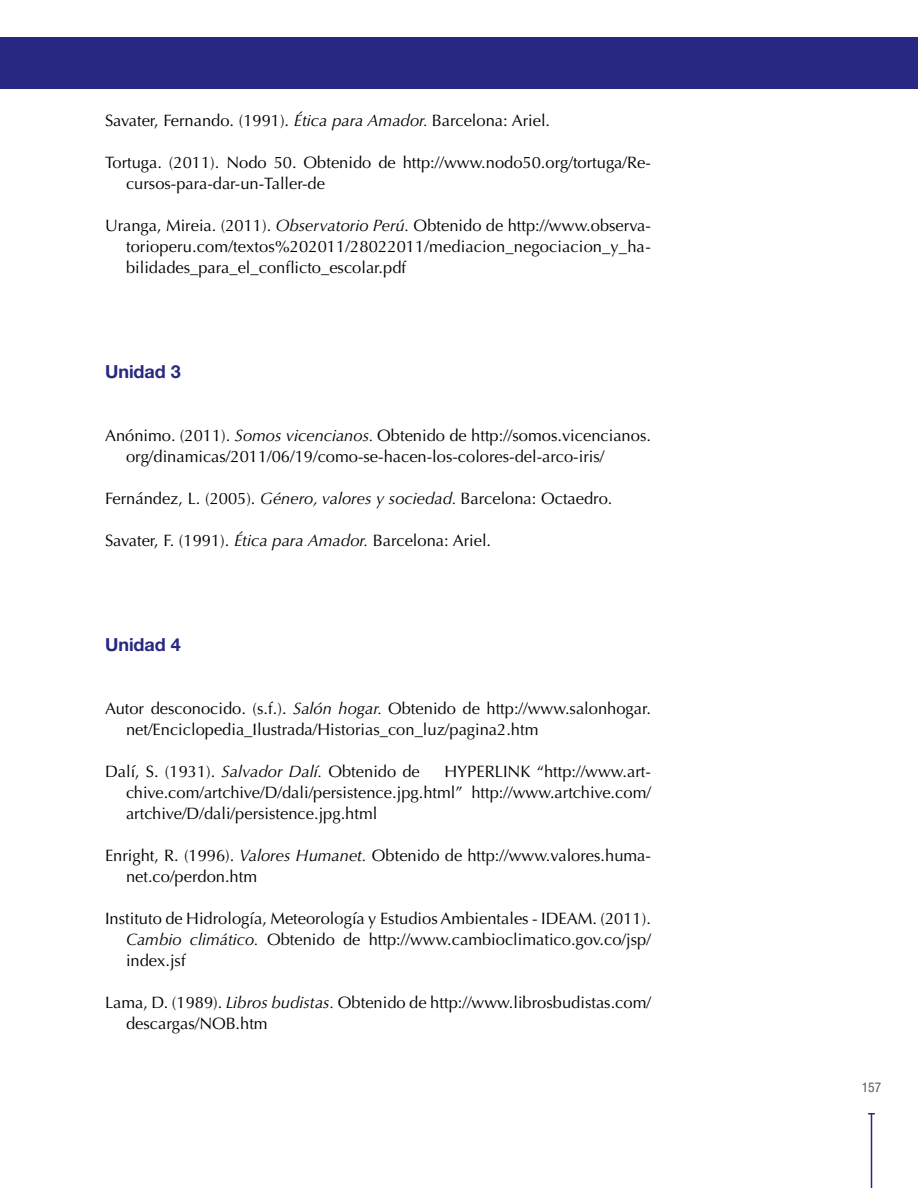
<style>
.page{position:relative;width:918px;height:1188px;background:#fff}
.page>*{position:absolute;margin:0;border:0;box-sizing:border-box;transform-origin:0 0}
.t1{font:700 18px "Helvetica Neue LT Std";color:#282781}
.t2{font:16.5px/21px "Optima LT Std";color:#000}
.t3{font:condensed 13.5px "Helvetica Neue LT Std";color:#58595b}
.s1{font-style:italic}
</style>
<div class="page">
<hr style="left:871px;top:1114px;width:1px;height:74px;background:#282781">
<div style="left:0;top:37px;width:918px;height:51px;background:#282781"></div>
<p class="t2" style="left:105px;top:110px;width:447px">Savater, Fernando. (1991). <span class="s1">Ética para Amador.</span> Barcelona: Ariel.</p>
<p class="t2" style="left:126px;top:152px;width:526px;text-indent:-21px">Tortuga. (2011). Nodo 50. Obtenido de http://www.nodo50.org/tortuga/Re&shy;cursos-para-dar-un-Taller-de</p>
<p class="t2" style="left:126px;top:215px;width:526px;text-align:justify;text-indent:-21px">Uranga, Mireia. (2011). <span class="s1">Observatorio Perú.</span> Obtenido de http://www.observa&shy;torioperu.com/textos%202011/28022011/mediacion_negociacion_y_ha&shy;bilidades_para_el_conflicto_escolar.pdf</p>
<p class="t1" style="left:105px;top:360px;width:77px">Unidad 3</p>
<p class="t2" style="left:126px;top:425px;width:527px;text-indent:-21px">Anónimo. (2011). <span class="s1">Somos vicencianos.</span> Obtenido de http://somos.vicencianos. org/dinamicas/2011/06/19/como-se-hacen-los-colores-del-arco-iris/</p>
<p class="t2" style="left:105px;top:488px;width:509px">Fernández, L. (2005). <span class="s1">Género, valores y sociedad.</span> Barcelona: Octaedro.</p>
<p class="t2" style="left:105px;top:530px;width:388px">Savater, F. (1991). <span class="s1">Ética para Amador.</span> Barcelona: Ariel.</p>
<p class="t1" style="left:105px;top:633px;width:77px">Unidad 4</p>
<p class="t2" style="left:126px;top:698px;width:526px;text-indent:-21px">Autor desconocido. (s.f.). <span class="s1">Salón hogar.</span> Obtenido de http://www.salonhogar. net/Enciclopedia_Ilustrada/Historias_con_luz/pagina2.htm</p>
<p class="t2" style="left:105px;top:761px;width:316px">Dalí, S. (1931). <span class="s1">Salvador Dalí.</span> Obtenido de</p>
<p class="t2" style="left:126px;top:761px;width:527px;text-align:justify;text-indent:318px">HYPERLINK “http://www.art&shy;chive.com/artchive/D/dali/persistence.jpg.html” http://www.artchive.com/ artchive/D/dali/persistence.jpg.html</p>
<p class="t2" style="left:126px;top:845px;width:527px;text-indent:-21px">Enright, R. (1996). <span class="s1">Valores Humanet.</span> Obtenido de http://www.valores.huma&shy;net.co/perdon.htm</p>
<p class="t2" style="left:126px;top:908px;width:526px;text-align:justify;text-indent:-21px">Instituto de Hidrología, Meteorología y Estudios Ambientales - IDEAM. (2011).<br><span class="s1">Cambio climático.</span> Obtenido de http://www.cambioclimatico.gov.co/jsp/ index.jsf</p>
<p class="t2" style="left:126px;top:992px;width:527px;text-indent:-21px">Lama, D. (1989). <span class="s1">Libros budistas.</span> Obtenido de http://www.librosbudistas.com/ descargas/NOB.htm</p>
<p class="t3" style="left:862px;top:1079px;width:21px">157</p>
</div>
